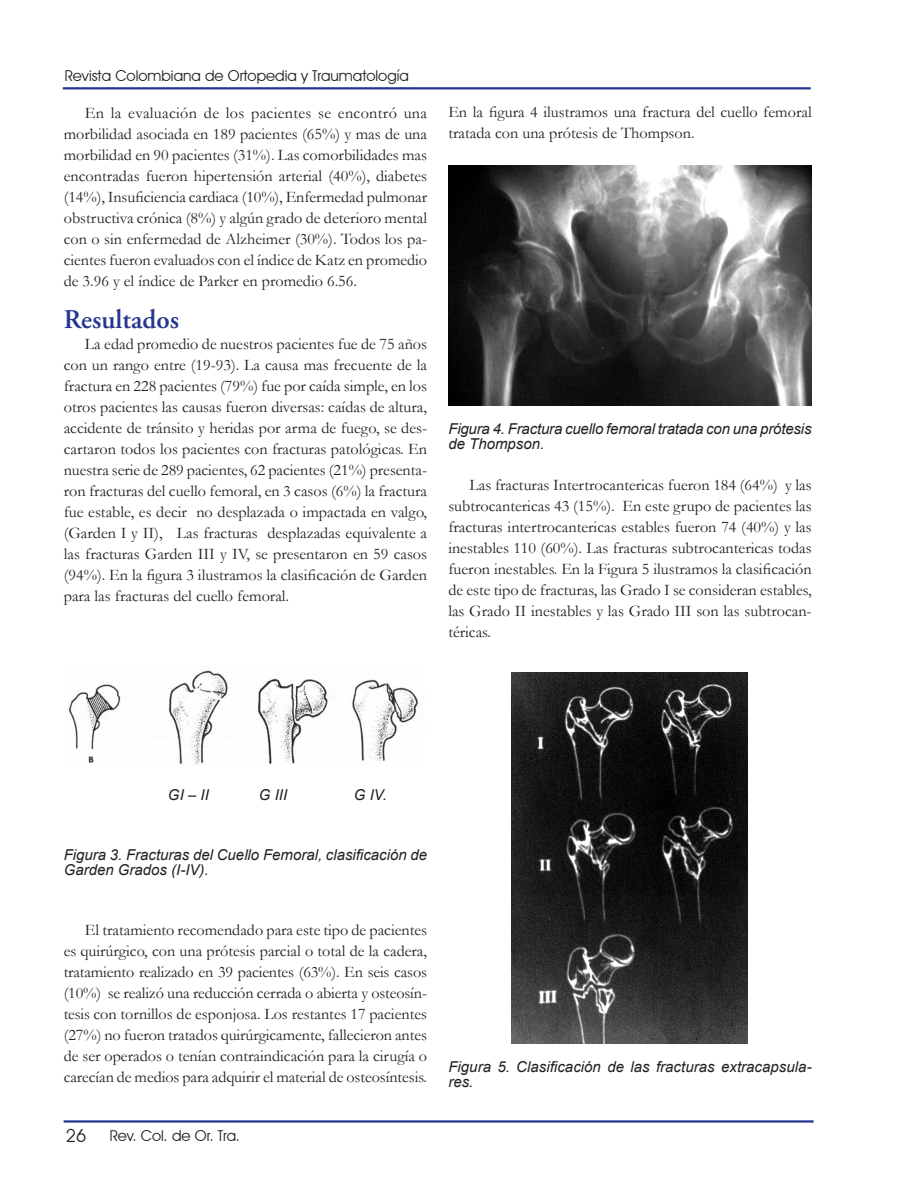
<style>
.page{position:relative;width:918px;height:1188px;background:#fff}
.page>*{position:absolute;margin:0;border:0;box-sizing:border-box;transform-origin:0 0}
.SUBTÍTULO{font:600 27px "Adobe Garamond";color:#26358f}
.t1{font:18px "Avant Garde IT Cby BT";color:#231f20}
.TEXTO_CORRIDO{font:16.2px/21px "Garamond";color:#231f20;text-align:justify}
.PIEDEFOTO{font:italic 15px/15px "Arial";color:#231f20}
.t2{font:15px "Avant Garde IT Cby BT";color:#231f20}
</style>
<div class="page">
<hr style="left:64px;top:1120px;width:750px;height:3px;background:#26358f">
<hr style="left:63px;top:87px;width:748px;height:2px;background:#26358f">
<img style="left:68px;top:670px;width:351px;height:94px">
<img style="left:448px;top:166px;width:364px;height:240px">
<img style="left:512px;top:673px;width:235px;height:370px">
<p class="t2" style="left:65px;top:66px;width:346px">Revista Colombiana de Ortopedia y Traumatología</p>
<p class="TEXTO_CORRIDO" style="left:64px;top:102px;width:365px;text-indent:21px">En la evaluación de los pacientes se encontró una morbilidad asociada en 189 pacientes (65%) y mas de una morbilidad en 90 pacientes (31%). Las comorbilidades mas encontradas fueron hipertensión arterial (40%), diabetes (14%), Insuficiencia cardiaca (10%), Enfermedad pulmonar obstructiva crónica (8%) y algún grado de deterioro mental con o sin enfermedad de Alzheimer (30%). Todos los pa&shy;cientes fueron evaluados con el índice de Katz en promedio de 3.96 y el índice de Parker en promedio 6.56.</p>
<p class="SUBTÍTULO" style="left:64px;top:305px;width:117px">Resultados</p>
<p class="TEXTO_CORRIDO" style="left:64px;top:333px;width:365px;text-indent:21px">La edad promedio de nuestros pacientes fue de 75 años con un rango entre (19-93). La causa mas frecuente de la fractura en 228 pacientes (79%) fue por caída simple, en los otros pacientes las causas fueron diversas: caídas de altura, accidente de tránsito y heridas por arma de fuego, se des&shy;cartaron todos los pacientes con fracturas patológicas. En nuestra serie de 289 pacientes, 62 pacientes (21%) presenta&shy;ron fracturas del cuello femoral, en 3 casos (6%) la fractura fue estable, es decir no desplazada o impactada en valgo, (Garden I y II), Las fracturas desplazadas equivalente a las fracturas Garden III y IV, se presentaron en 59 casos (94%). En la figura 3 ilustramos la clasificación de Garden para las fracturas del cuello femoral.</p>
<p class="TEXTO_CORRIDO" style="left:448px;top:101px;width:365px">En la figura 4 ilustramos una fractura del cuello femoral tratada con una prótesis de Thompson.</p>
<p class="PIEDEFOTO" style="left:448px;top:421px;width:365px">Figura 4. Fractura cuello femoral tratada con una prótesis de Thompson.</p>
<p class="TEXTO_CORRIDO" style="left:448px;top:474px;width:365px;text-indent:21px">Las fracturas Intertrocantericas fueron 184 (64%) y las subtrocantericas 43 (15%). En este grupo de pacientes las fracturas intertrocantericas estables fueron 74 (40%) y las inestables 110 (60%). Las fracturas subtrocantericas todas fueron inestables. En la Figura 5 ilustramos la clasificación de este tipo de fracturas, las Grado I se consideran estables, las Grado II inestables y las Grado III son las subtrocan&shy;téricas.</p>
<p class="PIEDEFOTO" style="left:168px;top:787px;width:42px">GI – II</p>
<p class="PIEDEFOTO" style="left:259px;top:787px;width:30px">G III</p>
<p class="PIEDEFOTO" style="left:354px;top:787px;width:34px">G IV.</p>
<p class="PIEDEFOTO" style="left:64px;top:847px;width:365px">Figura 3. Fracturas del Cuello Femoral, clasificación de<br>Garden Grados (I-IV).</p>
<p class="TEXTO_CORRIDO" style="left:64px;top:919px;width:365px;text-indent:21px">El tratamiento recomendado para este tipo de pacientes es quirúrgico, con una prótesis parcial o total de la cadera, tratamiento realizado en 39 pacientes (63%). En seis casos (10%) se realizó una reducción cerrada o abierta y osteosín&shy;tesis con tornillos de esponjosa. Los restantes 17 pacientes (27%) no fueron tratados quirúrgicamente, fallecieron antes de ser operados o tenían contraindicación para la cirugía o carecían de medios para adquirir el material de osteosíntesis.</p>
<p class="t1" style="left:66px;top:1124px;width:22px">26</p>
<p class="t2" style="left:110px;top:1127px;width:132px">Rev. Col. de Or. Tra.</p>
<p class="PIEDEFOTO" style="left:448px;top:1060px;width:365px">Figura 5. Clasificación de las fracturas extracapsula&shy;res.</p>
</div>
